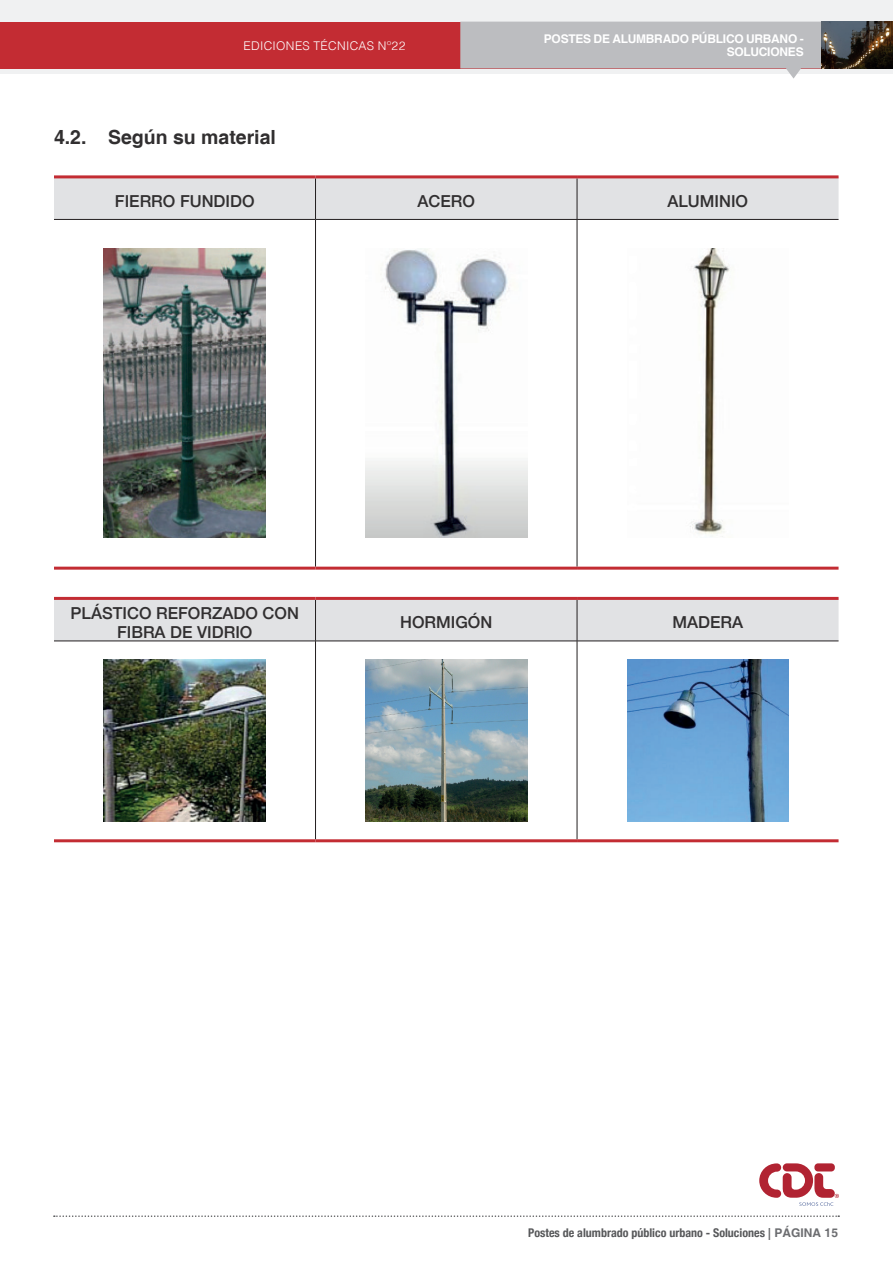
<style>
.page{position:relative;width:893px;height:1263px;background:#fff}
.page>*{position:absolute;margin:0;border:0;box-sizing:border-box;transform-origin:0 0}
.t1{font:700 19.5px "Helvetica";color:#312f30}
.t2{font:500 16.5px/19.5px "Helvetica Neue";color:#312f30;text-align:center}
.t3{font:700 condensed 12px "Helvetica Neue";color:#57585a}
.t4{font:700 12px/13.5px "Helvetica";letter-spacing:-.02em;color:#fff;text-align:right}
.t5{font:300 12px "Helvetica";letter-spacing:.025em;color:#fff}
.s1{font-family:"Helvetica";font-stretch:normal;color:#6c6d70}
</style>
<div class="page">
<svg style="left:54px;top:1215px;width:785px;height:2px"></svg>
<svg style="left:759px;top:1163px;width:80px;height:43px"></svg>
<div style="left:814px;top:1163px;width:21px;height:8px;background:#b12332;border-radius:4px"></div>
<div style="left:0;top:0;width:893px;height:74px;background:#f0f1f2"></div>
<div style="left:0;top:22px;width:887px;height:46px;background:#c32c33"></div>
<svg style="left:460px;top:22px;width:427px;height:57px"></svg>
<div style="left:54px;top:178px;width:784px;height:41px;background:#e1e2e4"></div>
<svg style="left:54px;top:220px;width:784px;height:347px"></svg>
<hr style="left:315px;top:178px;width:1px;height:41px;background:#231f20">
<hr style="left:577px;top:178px;width:1px;height:41px;background:#231f20">
<hr style="left:315px;top:220px;width:1px;height:347px;background:#231f20">
<hr style="left:577px;top:220px;width:1px;height:347px;background:#231f20">
<hr style="left:54px;top:175px;width:261px;height:3px;background:#c32c33">
<hr style="left:315px;top:175px;width:262px;height:3px;background:#c32c33">
<hr style="left:577px;top:175px;width:261px;height:3px;background:#c32c33">
<hr style="left:54px;top:219px;width:261px;height:1px;background:#231f20">
<hr style="left:315px;top:219px;width:262px;height:1px;background:#231f20">
<hr style="left:577px;top:219px;width:261px;height:1px;background:#231f20">
<hr style="left:54px;top:567px;width:261px;height:3px;background:#c32c33">
<hr style="left:315px;top:567px;width:262px;height:3px;background:#c32c33">
<hr style="left:577px;top:567px;width:261px;height:3px;background:#c32c33">
<img style="left:104px;top:249px;width:162px;height:289px">
<img style="left:365px;top:249px;width:162px;height:289px">
<img style="left:627px;top:249px;width:162px;height:289px">
<div style="left:54px;top:600px;width:784px;height:41px;background:#e1e2e4"></div>
<svg style="left:103px;top:642px;width:686px;height:197px"></svg>
<hr style="left:315px;top:600px;width:1px;height:41px;background:#231f20">
<hr style="left:577px;top:600px;width:1px;height:41px;background:#231f20">
<hr style="left:315px;top:641px;width:1px;height:198px;background:#231f20">
<hr style="left:577px;top:641px;width:1px;height:198px;background:#231f20">
<hr style="left:54px;top:597px;width:261px;height:3px;background:#c32c33">
<hr style="left:315px;top:597px;width:262px;height:3px;background:#c32c33">
<hr style="left:577px;top:597px;width:261px;height:3px;background:#c32c33">
<hr style="left:54px;top:641px;width:261px;height:1px;background:#231f20">
<hr style="left:315px;top:641px;width:262px;height:1px;background:#231f20">
<hr style="left:577px;top:641px;width:261px;height:1px;background:#231f20">
<hr style="left:54px;top:839px;width:261px;height:3px;background:#c32c33">
<hr style="left:315px;top:839px;width:262px;height:3px;background:#c32c33">
<hr style="left:577px;top:839px;width:261px;height:3px;background:#c32c33">
<img style="left:104px;top:659px;width:162px;height:162px">
<img style="left:365px;top:659px;width:162px;height:162px">
<img style="left:627px;top:659px;width:162px;height:162px">
<img style="left:822px;top:22px;width:71px;height:46px">
<p class="t5" style="left:244px;top:38px;width:163px">EDICIONES TÉCNICAS Nº22</p>
<p class="t1" style="left:54px;top:125px;width:223px">4.2. Según su material</p>
<p class="t4" style="left:544px;top:32px;width:261px">POSTES DE ALUMBRADO PÚBLICO URBANO -<br>SOLUCIONES</p>
<p class="t2" style="left:115px;top:190px;width:141px">FIERRO FUNDIDO</p>
<p class="t2" style="left:418px;top:190px;width:59px">ACERO</p>
<p class="t2" style="left:667px;top:190px;width:82px">ALUMINIO</p>
<p class="t2" style="left:71px;top:602px;width:230px">PLÁSTICO REFORZADO CON<br>FIBRA DE VIDRIO</p>
<p class="t2" style="left:400px;top:611px;width:94px">HORMIGÓN</p>
<p class="t2" style="left:672px;top:611px;width:72px">MADERA</p>
<p class="t3" style="left:528px;top:1223px;width:312px">Postes de alumbrado público urbano - Soluciones <span class="s1">| PÁGINA 15</span></p>
</div>
